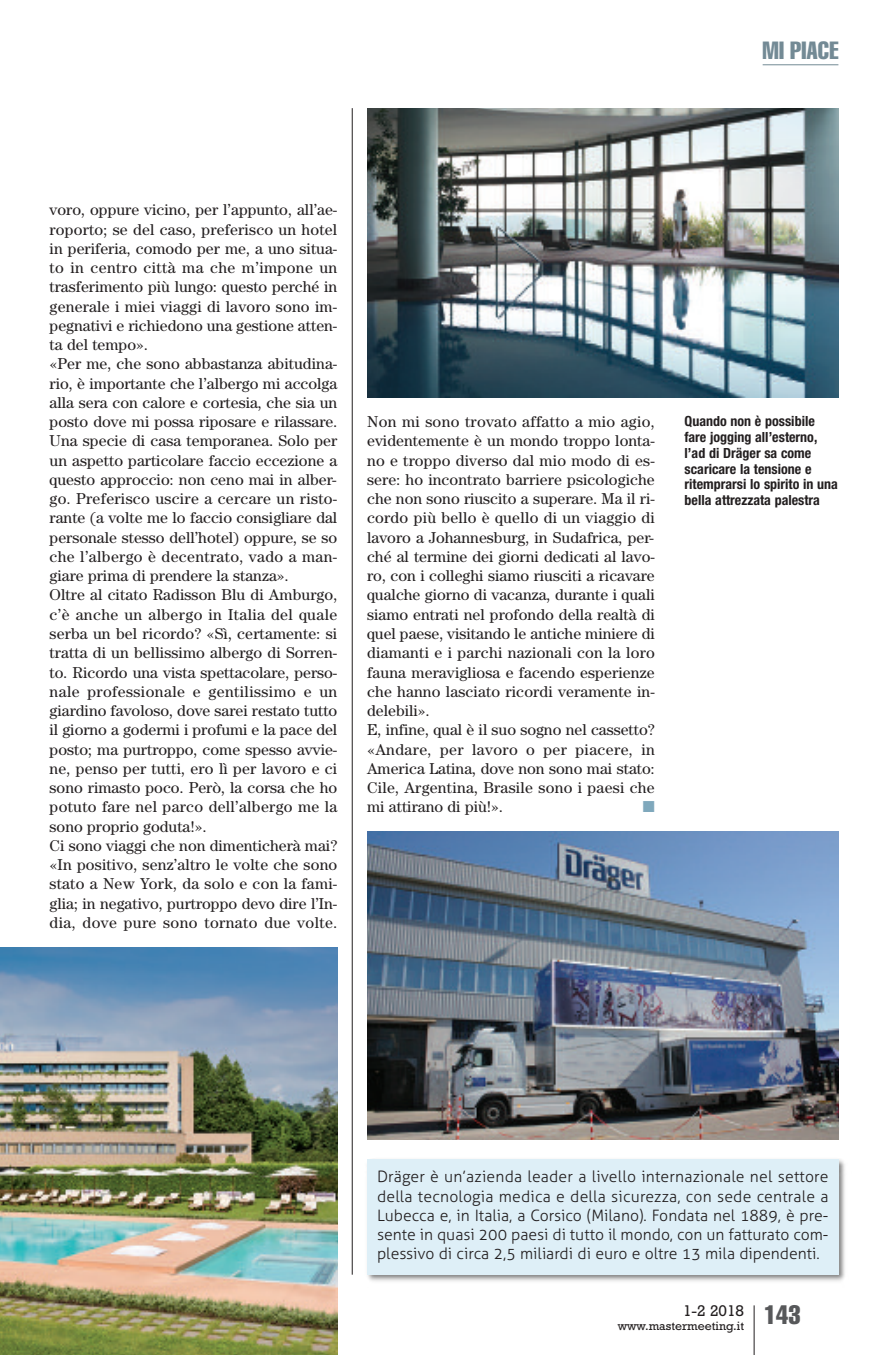
<style>
.page{position:relative;width:893px;height:1355px;background:#fff}
.page>*{position:absolute;margin:0;border:0;box-sizing:border-box;transform-origin:0 0}
.t1{font:extra-condensed 24.5px "Helvetica";color:#738a95}
.t2{font:15.75px/19.2px "Century";color:#231f20}
.t3{font:300 15.75px/19.2px "Aller";color:#231f20;text-align:justify}
.t4{font:15.75px "Rockwell";color:#231f20}
.t5{font:15.75px "Zapf Dingbats ITC";color:#7fa8bc}
.t6{font:700 condensed 14px/15.8px "Helvetica Neue";color:#231f20}
.t7{font:12.25px "Rockwell";color:#231f20}
</style>
<div class="page">
<hr style="left:754px;top:1305px;width:1px;height:49px;background:#231f20">
<hr style="left:763px;top:64px;width:75px;height:1px;background:#738a95">
<hr style="left:352px;top:108px;width:1px;height:1166px;background:#231f20">
<img style="left:367px;top:1159px;width:478px;height:123px">
<div style="left:367px;top:1158px;width:471px;height:116px;background:#deeff7"></div>
<img style="left:367px;top:831px;width:471px;height:308px">
<img style="left:0;top:947px;width:337px;height:407px">
<img style="left:367px;top:108px;width:471px;height:289px">
<h1 class="t1" style="left:763px;top:42px;width:77px">MI PIACE</h1>
<p class="t2" style="left:50px;top:202px;width:289px">voro, oppure vicino, per l’appunto, all’ae&shy;roporto; se del caso, preferisco un hotel in periferia, comodo per me, a uno situa&shy;to in centro città ma che m’impone un trasferimento più lungo: questo perché in generale i miei viaggi di lavoro sono im&shy;pegnativi e richiedono una gestione atten&shy;ta del tempo».<br>«Per me, che sono abbastanza abitudina&shy;rio, è importante che l’albergo mi accolga alla sera con calore e cortesia, che sia un posto dove mi possa riposare e rilassare.<br>Una specie di casa temporanea. Solo per un aspetto particolare faccio eccezione a questo approccio: non ceno mai in alber&shy;go. Preferisco uscire a cercare un risto&shy;rante (a volte me lo faccio consigliare dal personale stesso dell’hotel) oppure, se so che l’albergo è decentrato, vado a man&shy;giare prima di prendere la stanza».<br>Oltre al citato Radisson Blu di Amburgo, c’è anche un albergo in Italia del quale serba un bel ricordo? «Sì, certamente: si tratta di un bellissimo albergo di Sorren&shy;to. Ricordo una vista spettacolare, perso&shy;nale professionale e gentilissimo e un giardino favoloso, dove sarei restato tutto il giorno a godermi i profumi e la pace del posto; ma purtroppo, come spesso avvie&shy;ne, penso per tutti, ero lì per lavoro e ci sono rimasto poco. Però, la corsa che ho potuto fare nel parco dell’albergo me la sono proprio goduta!».<br>Ci sono viaggi che non dimenticherà mai? «In positivo, senz’altro le volte che sono stato a New York, da solo e con la fami&shy;glia; in negativo, purtroppo devo dire l’In&shy;dia, dove pure sono tornato due volte.</p>
<p class="t2" style="left:367px;top:413px;width:289px">Non mi sono trovato affatto a mio agio, evidentemente è un mondo troppo lonta&shy;no e troppo diverso dal mio modo di es&shy;sere: ho incontrato barriere psicologiche che non sono riuscito a superare. Ma il ri&shy;cordo più bello è quello di un viaggio di lavoro a Johannesburg, in Sudafrica, per&shy;ché al termine dei giorni dedicati al lavo&shy;ro, con i colleghi siamo riusciti a ricavare qualche giorno di vacanza, durante i quali siamo entrati nel profondo della realtà di quel paese, visitando le antiche miniere di diamanti e i parchi nazionali con la loro fauna meravigliosa e facendo esperienze che hanno lasciato ricordi veramente in&shy;delebili».<br>E, infine, qual è il suo sogno nel cassetto? «Andare, per lavoro o per piacere, in America Latina, dove non sono mai stato:<br>Cile, Argentina, Brasile sono i paesi che mi attirano di più!».</p>
<p class="t5" style="left:643px;top:797px;width:13px">■</p>
<p class="t6" style="left:685px;top:414px;width:155px">Quando non è possibile fare jogging all’esterno, l’ad di Dräger sa come scaricare la tensione e ritemprarsi lo spirito in una bella attrezzata palestra</p>
<p class="t3" style="left:377px;top:1166px;width:453px">Dräger è un’azienda leader a livello internazionale nel settore della tecnologia medica e della sicurezza, con sede centrale a Lubecca e, in Italia, a Corsico (Milano). Fondata nel 1889, è pre&shy;sente in quasi 200 paesi di tutto il mondo, con un fatturato com&shy;plessivo di circa 2,5 miliardi di euro e oltre 13 mila dipendenti.</p>
<p class="t7" style="left:618px;top:1321px;width:184px">www.mastermeeting.it <sup>143</sup></p>
<p class="t4" style="left:683px;top:1305px;width:63px">1-2 2018</p>
</div>
